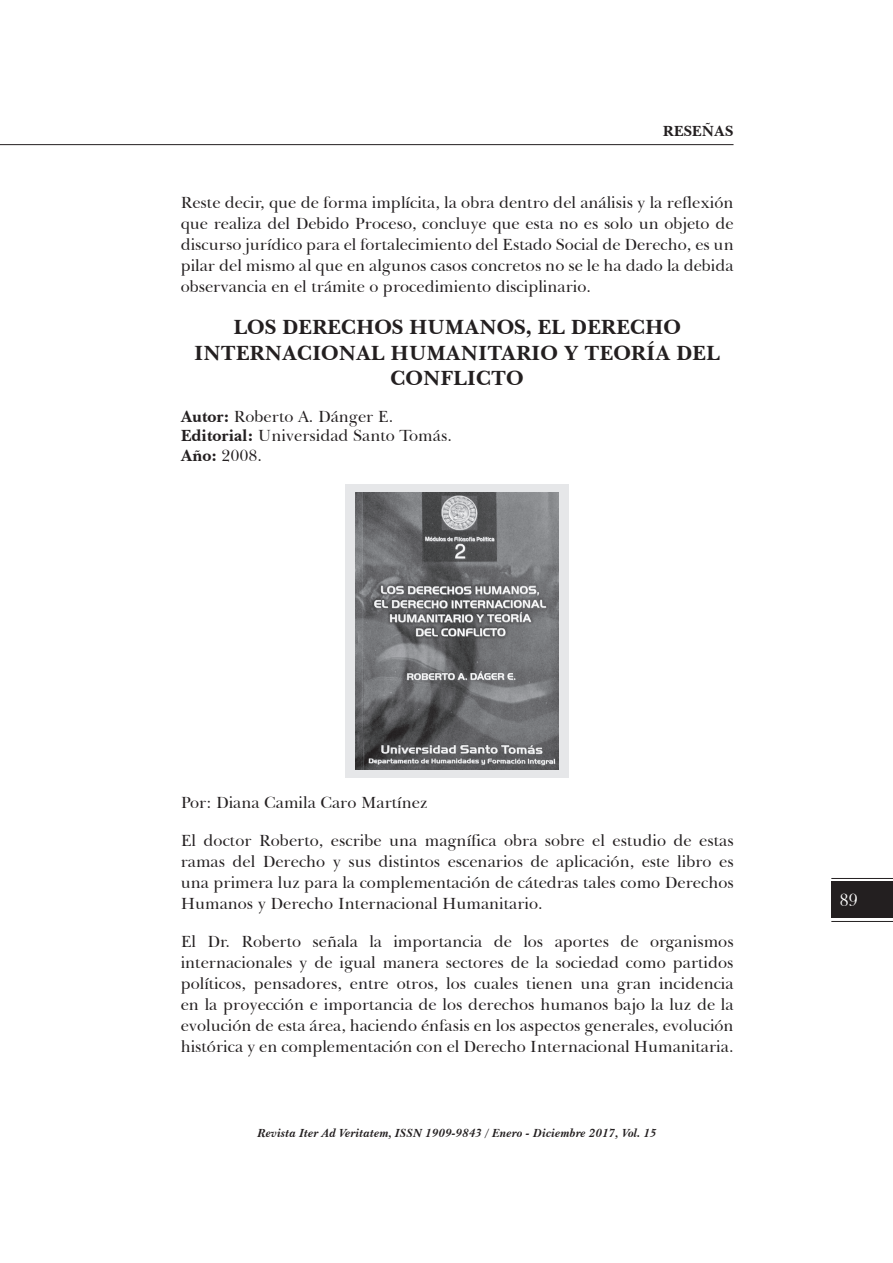
<style>
.page{position:relative;width:893px;height:1263px;background:#fff}
.page>*{position:absolute;margin:0;border:0;box-sizing:border-box;transform-origin:0 0}
.t1{font:700 21px/25.2px "Baskerville BT";color:#231f20;text-align:center}
.t2{font:18px "Bask Old Face";color:#fff}
.t3{font:16.5px/21px "Baskerville BT";color:#231f20;text-align:justify}
.t4{font:700 15px "Baskerville BT";color:#231f20}
.t5{font:italic 700 12px "Baskerville BT";color:#231f20}
.s1{font-weight:700}
</style>
<div class="page">
<hr style="left:0;top:144px;width:733px;height:1px;background:#231f20">
<div style="left:831px;top:882px;width:62px;height:36px;background:#231f20"></div>
<hr style="left:831px;top:878px;width:62px;height:1px;background:#231f20">
<hr style="left:831px;top:921px;width:62px;height:1px;background:#231f20">
<div style="left:345px;top:484px;width:224px;height:294px;background:#e6e7e9"></div>
<img style="left:356px;top:493px;width:202px;height:276px">
<p class="t4" style="left:663px;top:122px;width:72px">RESEÑAS</p>
<p class="t3" style="left:181px;top:192px;width:554px">Reste decir, que de forma implícita, la obra dentro del análisis y la reflexión que realiza del Debido Proceso, concluye que esta no es solo un objeto de discurso jurídico para el fortalecimiento del Estado Social de Derecho, es un pilar del mismo al que en algunos casos concretos no se le ha dado la debida observancia en el trámite o procedimiento disciplinario.</p>
<p class="t1" style="left:194px;top:315px;width:527px">LOS DERECHOS HUMANOS, EL DERECHO<br>INTERNACIONAL HUMANITARIO Y TEORÍA DEL<br>CONFLICTO</p>
<p class="t3" style="left:181px;top:406px;width:273px;line-height:19.8px;text-align:left"><span class="s1">Autor:</span> Roberto A. Dánger E.<br><span class="s1">Editorial:</span> Universidad Santo Tomás.<br><span class="s1">Año:</span> 2008.</p>
<p class="t3" style="left:181px;top:792px;width:248px">Por: Diana Camila Caro Martínez</p>
<p class="t3" style="left:181px;top:830px;width:554px">El doctor Roberto, escribe una magnífica obra sobre el estudio de estas ramas del Derecho y sus distintos escenarios de aplicación, este libro es una primera luz para la complementación de cátedras tales como Derechos Humanos y Derecho Internacional Humanitario.</p>
<p class="t3" style="left:181px;top:931px;width:554px">El Dr. Roberto señala la importancia de los aportes de organismos internacionales y de igual manera sectores de la sociedad como partidos políticos, pensadores, entre otros, los cuales tienen una gran incidencia en la proyección e importancia de los derechos humanos bajo la luz de la evolución de esta área, haciendo énfasis en los aspectos generales, evolución histórica y en complementación con el Derecho Internacional Humanitaria.</p>
<p class="t5" style="left:257px;top:1126px;width:401px">Revista Iter Ad Veritatem, ISSN 1909-9843 / Enero - Diciembre 2017, Vol. 15</p>
<p class="t2" style="left:840px;top:893px;width:19px">89</p>
</div>
